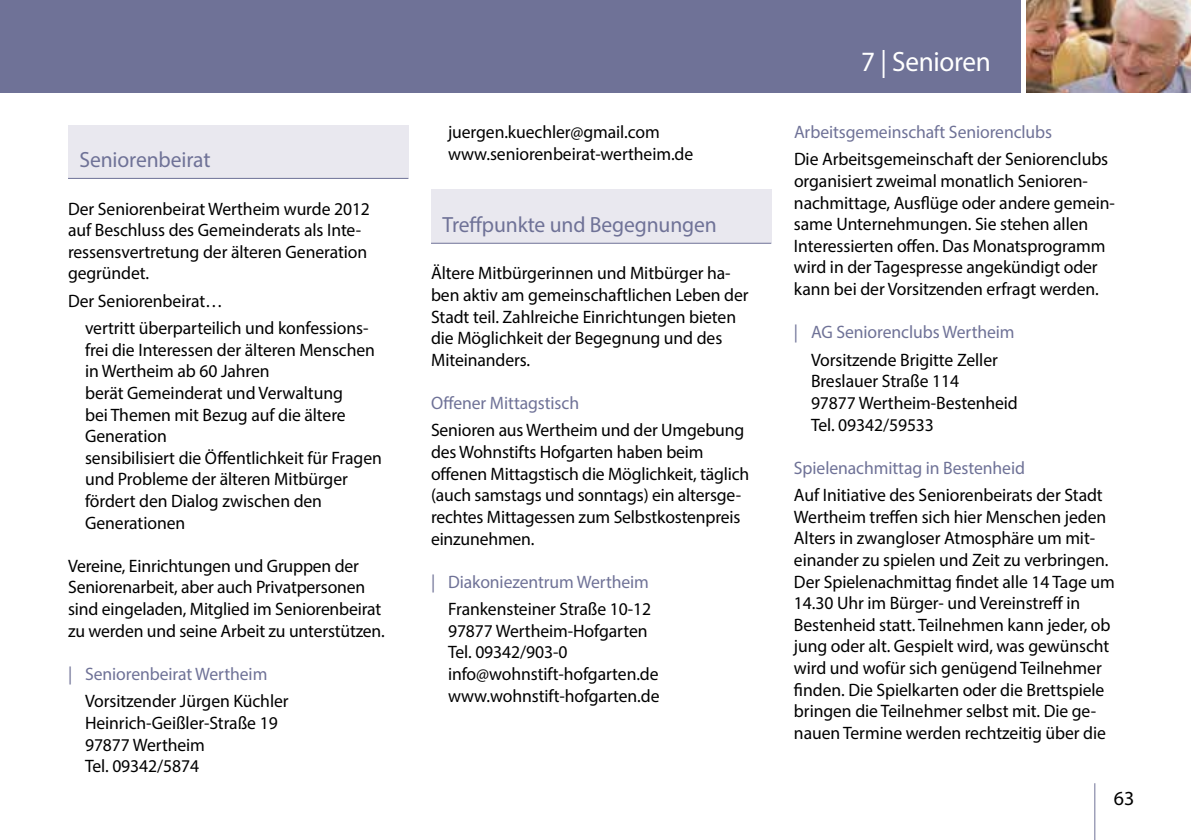
<style>
.page{position:relative;width:1191px;height:840px;background:#fff}
.page>*{position:absolute;margin:0;border:0;box-sizing:border-box;transform-origin:0 0}
.t1{font:28px "Myriad Pro";letter-spacing:-.01em;color:#fff}
.t2{font:22px "Myriad Pro";letter-spacing:-.005em;color:#6f7297}
.t3{font:20px "Myriad Pro";color:#000}
.t4{font:18px/21.6px "Myriad Pro";letter-spacing:-.005em;color:#000}
.t5{font:18px "Myriad Pro";letter-spacing:-.005em;color:#6f7297}
</style>
<div class="page">
<div style="left:431px;top:189px;width:340px;height:53px;background:#e9e8ef"></div>
<div style="left:68px;top:125px;width:340px;height:54px;background:#e9e8ef"></div>
<hr style="left:68px;top:178px;width:340px;height:1px;background:#6f7297">
<hr style="left:431px;top:242px;width:340px;height:1px;background:#6f7297">
<img style="left:1026px;top:0;width:165px;height:93px">
<div style="left:0;top:0;width:1020px;height:93px;background:#6f7297"></div>
<hr style="left:1094px;top:782px;width:1px;height:57px;background:#6f7297">
<p class="t2" style="left:79px;top:146px;width:133px">Seniorenbeirat</p>
<p class="t4" style="left:68px;top:197px;width:303px">Der Seniorenbeirat Wertheim wurde 2012 auf Beschluss des Gemeinderats als Inte&shy;ressensvertretung der älteren Generation gegründet.</p>
<p class="t4" style="left:85px;top:286px;width:285px;line-height:27.2px;text-indent:-17px">Der Seniorenbeirat…<br>vertritt überparteilich und konfessions-</p>
<p class="t4" style="left:85px;top:338px;width:298px">frei die Interessen der älteren Menschen in Wertheim ab 60 Jahren<br>berät Gemeinderat und Verwaltung<br>bei Themen mit Bezug auf die ältere<br>Generation<br>sensibilisiert die Öffentlichkeit für Fragen und Probleme der älteren Mitbürger fördert den Dialog zwischen den<br>Generationen</p>
<p class="t4" style="left:68px;top:554px;width:318px">Vereine, Einrichtungen und Gruppen der Seniorenarbeit, aber auch Privatpersonen sind eingeladen, Mitglied im Seniorenbeirat zu werden und seine Arbeit zu unterstützen.</p>
<p class="t5" style="left:68px;top:662px;width:201px">| Seniorenbeirat Wertheim</p>
<p class="t4" style="left:85px;top:689px;width:205px">Vorsitzender Jürgen Küchler<br>Heinrich-Geißler-Straße 19<br>97877 Wertheim<br>Tel. 09342/5874</p>
<p class="t4" style="left:448px;top:121px;width:247px">juergen.kuechler@gmail.com www.seniorenbeirat-wertheim.de</p>
<p class="t2" style="left:442px;top:211px;width:276px">Treffpunkte und Begegnungen</p>
<p class="t4" style="left:431px;top:262px;width:319px">Ältere Mitbürgerinnen und Mitbürger ha&shy;ben aktiv am gemeinschaftlichen Leben der Stadt teil. Zahlreiche Einrichtungen bieten die Möglichkeit der Begegnung und des Miteinanders.</p>
<p class="t5" style="left:431px;top:392px;width:150px">Offener Mittagstisch</p>
<p class="t4" style="left:431px;top:419px;width:320px">Senioren aus Wertheim und der Umgebung des Wohnstifts Hofgarten haben beim offenen Mittagstisch die Möglichkeit, täglich (auch samstags und sonntags) ein altersge&shy;rechtes Mittagessen zum Selbstkostenpreis einzunehmen.</p>
<p class="t5" style="left:431px;top:570px;width:219px">| Diakoniezentrum Wertheim</p>
<p class="t4" style="left:448px;top:597px;width:213px">Frankensteiner Straße 10-12<br>97877 Wertheim-Hofgarten<br>Tel. 09342/903-0 info@wohnstift-hofgarten.de www.wohnstift-hofgarten.de</p>
<h1 class="t1" style="left:861px;top:44px;width:131px">7 | Senioren</h1>
<p class="t5" style="left:794px;top:121px;width:260px">Arbeitsgemeinschaft Seniorenclubs</p>
<p class="t4" style="left:794px;top:148px;width:322px">Die Arbeitsgemeinschaft der Seniorenclubs organisiert zweimal monatlich Senioren&shy;nachmittage, Ausflüge oder andere gemein&shy;same Unternehmungen. Sie stehen allen Interessierten offen. Das Monatsprogramm wird in der Tagespresse angekündigt oder kann bei der Vorsitzenden erfragt werden.</p>
<p class="t5" style="left:794px;top:321px;width:222px">| AG Seniorenclubs Wertheim</p>
<p class="t4" style="left:811px;top:348px;width:208px">Vorsitzende Brigitte Zeller<br>Breslauer Straße 114<br>97877 Wertheim-Bestenheid<br>Tel. 09342/59533</p>
<p class="t5" style="left:794px;top:456px;width:232px">Spielenachmittag in Bestenheid</p>
<p class="t4" style="left:794px;top:483px;width:322px">Auf Initiative des Seniorenbeirats der Stadt Wertheim treffen sich hier Menschen jeden Alters in zwangloser Atmosphäre um mit&shy;einander zu spielen und Zeit zu verbringen.<br>Der Spielenachmittag findet alle 14 Tage um 14.30 Uhr im Bürger- und Vereinstreff in Bestenheid statt. Teilnehmen kann jeder, ob jung oder alt. Gespielt wird, was gewünscht wird und wofür sich genügend Teilnehmer finden. Die Spielkarten oder die Brettspiele bringen die Teilnehmer selbst mit. Die ge&shy;nauen Termine werden rechtzeitig über die</p>
<p class="t3" style="left:1113px;top:785px;width:22px">63</p>
</div>
